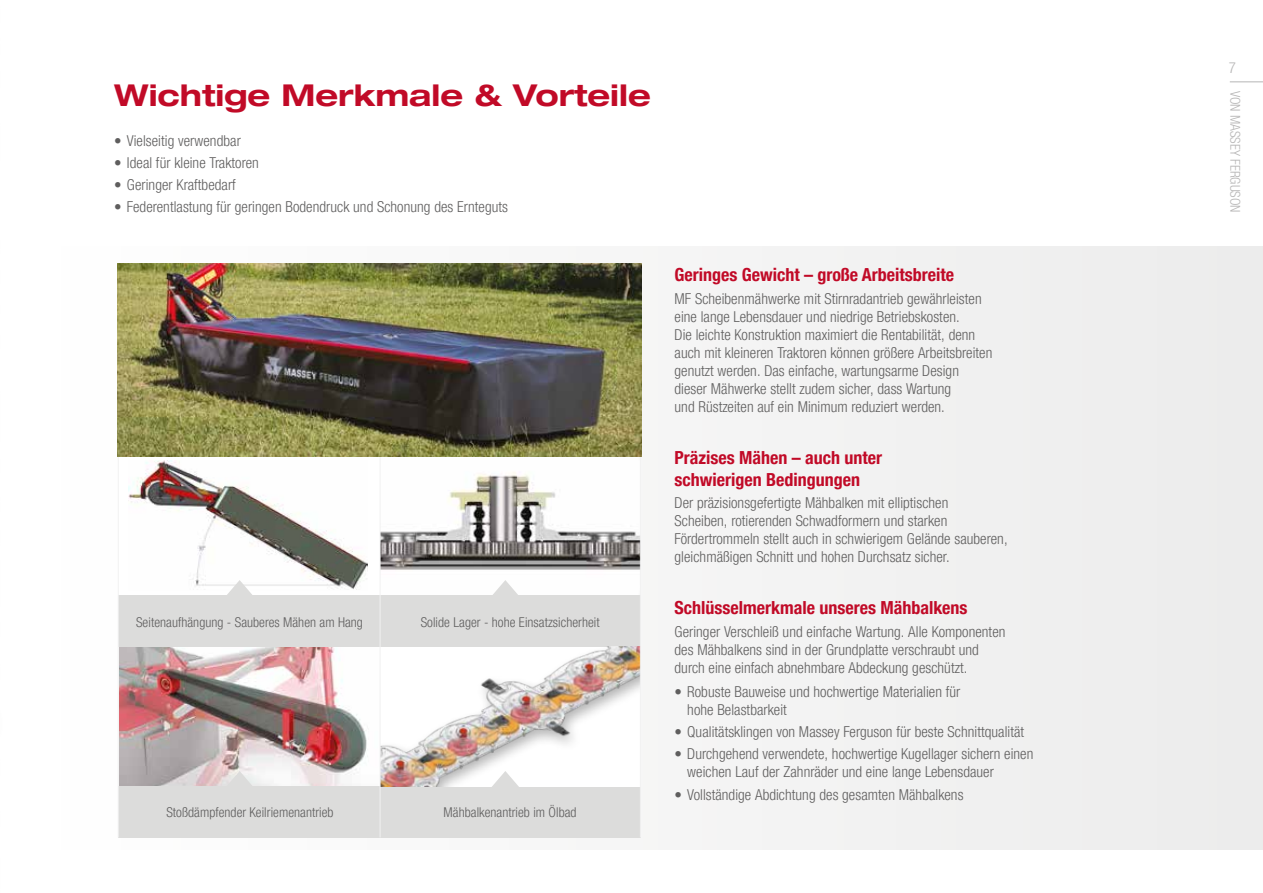
<style>
.page{position:relative;width:1263px;height:893px;background:#fff}
.page>*{position:absolute;margin:0;border:0;box-sizing:border-box;transform-origin:0 0}
.t1{font:700 expanded 30px "Helvetica Neue LTW1 G";color:#c10a27}
.t2{font:700 condensed 18px/21.6px "Helvetica Neue LTW1 G";color:#c10a27}
.t3{font:300 condensed 15px/18px "Helvetica Neue LTW1 G";letter-spacing:.005em;color:#5f5e5e}
.t4{font:300 condensed 15px "Helvetica Neue LTW1 G";color:#b6b5b5}
.t5{font:300 condensed 13.5px "Helvetica Neue LTW1 G";letter-spacing:.005em;color:#5f5e5e}
.t6{font:300 condensed 13.5px "Helvetica Neue LTW1 G";color:#b6b5b5}
</style>
<div class="page">
<div style="left:60px;top:246px;width:1203px;height:603px;background:linear-gradient(to right,#fefefe,#ececec)"></div>
<div style="left:118px;top:456px;width:262px;height:140px;background:#fff"></div>
<img style="left:128px;top:460px;width:240px;height:130px">
<img style="left:381px;top:456px;width:259px;height:140px">
<img style="left:120px;top:647px;width:260px;height:139px">
<div style="left:119px;top:596px;width:261px;height:51px;background:#dcdcdb"></div>
<div style="left:119px;top:786px;width:261px;height:51px;background:#dcdcdb"></div>
<div style="left:378px;top:596px;width:263px;height:51px;background:#dcdcdb"></div>
<div style="left:378px;top:786px;width:263px;height:51px;background:#dcdcdb"></div>
<div style="left:380px;top:647px;width:261px;height:139px;background:#000;opacity:.3"></div>
<hr style="left:380px;top:456px;width:1px;height:381px;background:#f1f1f1">
<hr style="left:118px;top:456px;width:1px;height:381px;background:#f1f1f1">
<hr style="left:640px;top:456px;width:1px;height:381px;background:#f1f1f1">
<svg style="left:225px;top:580px;width:29px;height:16px"></svg>
<svg style="left:225px;top:771px;width:29px;height:15px"></svg>
<svg style="left:491px;top:580px;width:29px;height:16px"></svg>
<svg style="left:491px;top:771px;width:29px;height:16px"></svg>
<img style="left:117px;top:264px;width:524px;height:192px">
<hr style="left:1230px;top:81px;width:33px;height:1px;background:#b6b5b5">
<h1 class="t1" style="left:114px;top:76px;width:538px">Wichtige Merkmale &amp; Vorteile</h1>
<p class="t3" style="left:114px;top:132px;width:128px">• Vielseitig verwendbar</p>
<p class="t3" style="left:114px;top:154px;width:146px">• Ideal für kleine Traktoren</p>
<p class="t3" style="left:114px;top:176px;width:123px">• Geringer Kraftbedarf</p>
<p class="t3" style="left:114px;top:198px;width:395px">• Federentlastung für geringen Bodendruck und Schonung des Ernteguts</p>
<p class="t5" style="left:136px;top:614px;width:228px">Seitenaufhängung - Sauberes Mähen am Hang</p>
<p class="t5" style="left:421px;top:614px;width:181px">Solide Lager - hohe Einsatzsicherheit</p>
<p class="t5" style="left:166px;top:805px;width:169px">Stoßdämpfender Keilriemenantrieb</p>
<p class="t5" style="left:444px;top:805px;width:134px">Mähbalkenantrieb im Ölbad</p>
<p class="t2" style="left:674px;top:264px;width:281px">Geringes Gewicht – große Arbeitsbreite</p>
<p class="t3" style="left:674px;top:289px;width:319px">MF Scheibenmähwerke mit Stirnradantrieb gewährleisten eine lange Lebensdauer und niedrige Betriebskosten.<br>Die leichte Konstruktion maximiert die Rentabilität, denn auch mit kleineren Traktoren können größere Arbeitsbreiten genutzt werden. Das einfache, wartungsarme Design dieser Mähwerke stellt zudem sicher, dass Wartung<br>und Rüstzeiten auf ein Minimum reduziert werden.</p>
<p class="t2" style="left:674px;top:447px;width:209px">Präzises Mähen – auch unter schwierigen Bedingungen</p>
<p class="t3" style="left:674px;top:494px;width:334px">Der präzisionsgefertigte Mähbalken mit elliptischen<br>Scheiben, rotierenden Schwadformern und starken Fördertrommeln stellt auch in schwierigem Gelände sauberen, gleichmäßigen Schnitt und hohen Durchsatz sicher.</p>
<p class="t2" style="left:674px;top:597px;width:294px">Schlüsselmerkmale unseres Mähbalkens</p>
<p class="t3" style="left:674px;top:622px;width:332px">Geringer Verschleiß und einfache Wartung. Alle Komponenten des Mähbalkens sind in der Grundplatte verschraubt und durch eine einfach abnehmbare Abdeckung geschützt.</p>
<p class="t3" style="left:687px;top:683px;width:275px;text-indent:-13px">• Robuste Bauweise und hochwertige Materialien für hohe Belastbarkeit</p>
<p class="t3" style="left:674px;top:723px;width:351px">• Qualitätsklingen von Massey Ferguson für beste Schnittqualität</p>
<p class="t3" style="left:687px;top:745px;width:348px;text-indent:-13px">• Durchgehend verwendete, hochwertige Kugellager sichern einen weichen Lauf der Zahnräder und eine lange Lebensdauer</p>
<p class="t3" style="left:674px;top:785px;width:290px">• Vollständige Abdichtung des gesamten Mähbalkens</p>
<p class="t4" style="left:1229px;top:59px;width:9px">7</p>
<p class="t6" style="left:1243px;top:91px;width:124px;rotate:90deg">VON MASSEY FERGUSON</p>
</div>
